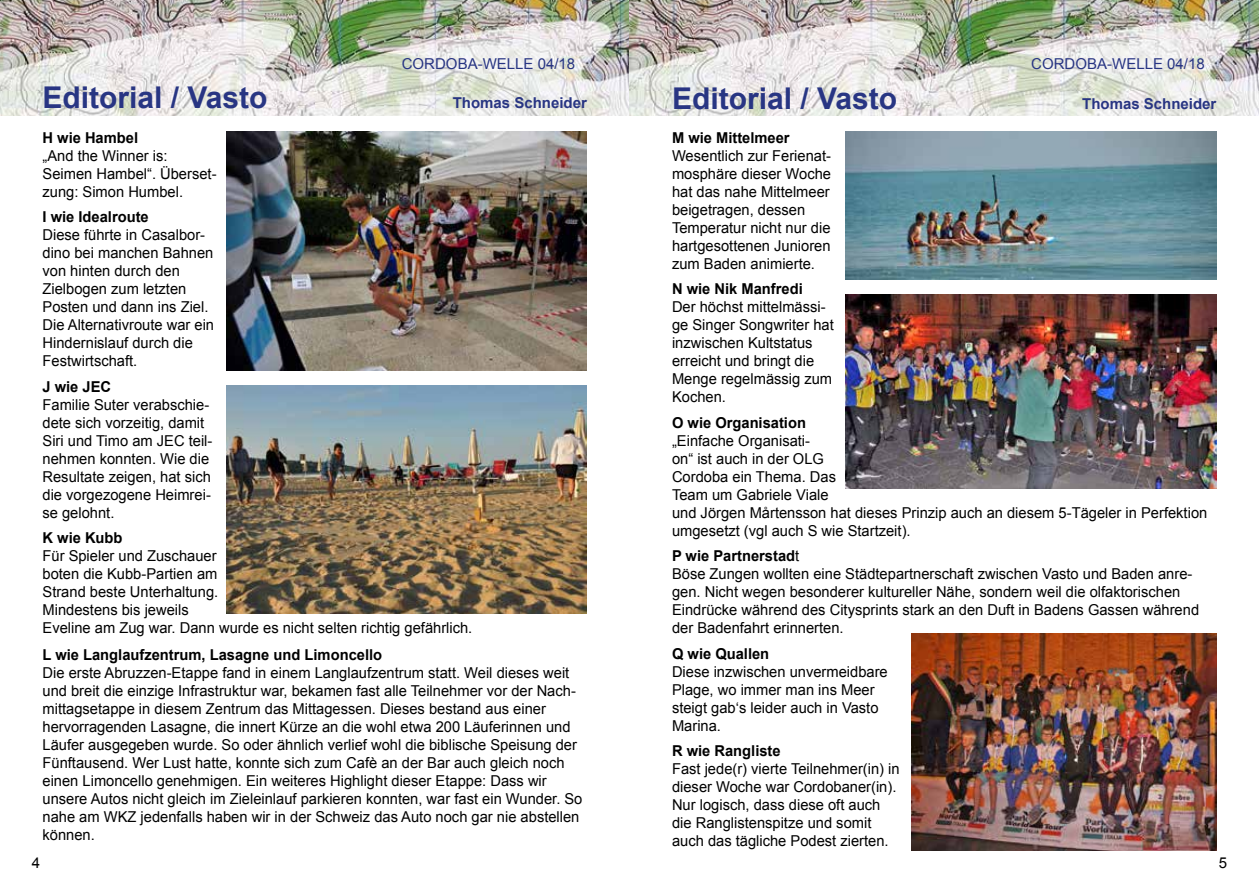
<style>
.page{position:relative;width:1259px;height:893px;background:#fff}
.page>*{position:absolute;margin:0;border:0;box-sizing:border-box;transform-origin:0 0}
.t1{font:700 30px "Arial";color:#283583}
.t2{font:15px/18px "Arial";color:#000}
.t3{font:700 15px "Arial";color:#000}
.t4{font:15px "Arial";color:#283583}
.t5{font:700 15px "Arial";color:#283583}
.s1{font-weight:700}
</style>
<div class="page">
<img style="left:0;top:0;width:1259px;height:116px">
<img style="left:227px;top:132px;width:360px;height:239px">
<img style="left:227px;top:385px;width:360px;height:228px">
<img style="left:845px;top:294px;width:371px;height:195px">
<img style="left:845px;top:132px;width:371px;height:147px">
<img style="left:911px;top:633px;width:305px;height:217px">
<p class="t4" style="left:402px;top:54px;width:175px">CORDOBA-WELLE 04/18</p>
<p class="t4" style="left:1031px;top:54px;width:175px">CORDOBA-WELLE 04/18</p>
<h1 class="t1" style="left:43px;top:77px;width:227px">Editorial / Vasto</h1>
<p class="t5" style="left:453px;top:92px;width:136px">Thomas Schneider</p>
<h1 class="t1" style="left:672px;top:78px;width:227px">Editorial / Vasto</h1>
<p class="t5" style="left:1082px;top:94px;width:136px">Thomas Schneider</p>
<p class="t3" style="left:43px;top:127px;width:97px">H wie Hambel</p>
<p class="t2" style="left:43px;top:147px;width:176px">„And the Winner is:<br>Seimen Hambel“. Überset&shy;zung: Simon Humbel.</p>
<p class="t3" style="left:43px;top:207px;width:108px">I wie Idealroute</p>
<p class="t2" style="left:43px;top:226px;width:173px">Diese führte in Casalbor&shy;dino bei manchen Bahnen von hinten durch den<br>Zielbogen zum letzten<br>Posten und dann ins Ziel.<br>Die Alternativroute war ein<br>Hindernislauf durch die<br>Festwirtschaft.</p>
<p class="t3" style="left:43px;top:376px;width:70px">J wie JEC</p>
<p class="t2" style="left:43px;top:396px;width:171px">Familie Suter verabschie&shy;dete sich vorzeitig, damit<br>Siri und Timo am JEC teil&shy;nehmen konnten. Wie die<br>Resultate zeigen, hat sich die vorgezogene Heimrei&shy;se gelohnt.</p>
<p class="t3" style="left:43px;top:528px;width:82px">K wie Kubb</p>
<p class="t2" style="left:43px;top:547px;width:431px">Für Spieler und Zuschauer<br>boten die Kubb-Partien am<br>Strand beste Unterhaltung.<br>Mindestens bis jeweils<br>Eveline am Zug war. Dann wurde es nicht selten richtig gefährlich.</p>
<p class="t3" style="left:43px;top:645px;width:341px">L wie Langlaufzentrum, Lasagne und Limoncello</p>
<p class="t2" style="left:43px;top:664px;width:541px">Die erste Abruzzen-Etappe fand in einem Langlaufzentrum statt. Weil dieses weit und breit die einzige Infrastruktur war, bekamen fast alle Teilnehmer vor der Nach&shy;mittagsetappe in diesem Zentrum das Mittagessen. Dieses bestand aus einer hervorragenden Lasagne, die innert Kürze an die wohl etwa 200 Läuferinnen und Läufer ausgegeben wurde. So oder ähnlich verlief wohl die biblische Speisung der Fünftausend. Wer Lust hatte, konnte sich zum Cafè an der Bar auch gleich noch einen Limoncello genehmigen. Ein weiteres Highlight dieser Etappe: Dass wir unsere Autos nicht gleich im Zieleinlauf parkieren konnten, war fast ein Wunder. So nahe am WKZ jedenfalls haben wir in der Schweiz das Auto noch gar nie abstellen können.</p>
<p class="t3" style="left:672px;top:127px;width:119px">M wie Mittelmeer</p>
<p class="t2" style="left:672px;top:147px;width:161px">Wesentlich zur Ferienat&shy;mosphäre dieser Woche hat das nahe Mittelmeer beigetragen, dessen<br>Temperatur nicht nur die hartgesottenen Junioren zum Baden animierte.</p>
<p class="t3" style="left:672px;top:279px;width:132px">N wie Nik Manfredi</p>
<p class="t2" style="left:672px;top:298px;width:163px">Der höchst mittelmässi&shy;ge Singer Songwriter hat inzwischen Kultstatus erreicht und bringt die<br>Menge regelmässig zum<br>Kochen.</p>
<p class="t3" style="left:672px;top:412px;width:135px">O wie Organisation</p>
<p class="t2" style="left:672px;top:432px;width:537px">„Einfache Organisati-<br>on“ ist auch in der OLG<br>Cordoba ein Thema. Das<br>Team um Gabriele Viale<br>und Jörgen Mårtensson hat dieses Prinzip auch an diesem 5-Tägeler in Perfektion umgesetzt (vgl auch S wie Startzeit).</p>
<p class="t2" style="left:672px;top:547px;width:528px"><span class="s1">P wie Partnerstad</span>t<br>Böse Zungen wollten eine Städtepartnerschaft zwischen Vasto und Baden anre&shy;gen. Nicht wegen besonderer kultureller Nähe, sondern weil die olfaktorischen Eindrücke während des Citysprints stark an den Duft in Badens Gassen während der Badenfahrt erinnerten.</p>
<p class="t3" style="left:672px;top:643px;width:99px">Q wie Quallen</p>
<p class="t2" style="left:672px;top:663px;width:217px">Diese inzwischen unvermeidbare<br>Plage, wo immer man ins Meer steigt gab‘s leider auch in Vasto<br>Marina.</p>
<p class="t3" style="left:672px;top:741px;width:110px">R wie Rangliste</p>
<p class="t2" style="left:672px;top:760px;width:229px">Fast jede(r) vierte Teilnehmer(in) in dieser Woche war Cordobaner(in).<br>Nur logisch, dass diese oft auch die Ranglistenspitze und somit auch das tägliche Podest zierten.</p>
<p class="t2" style="left:32px;top:854px;width:10px">4</p>
<p class="t2" style="left:1219px;top:854px;width:10px">5</p>
</div>
